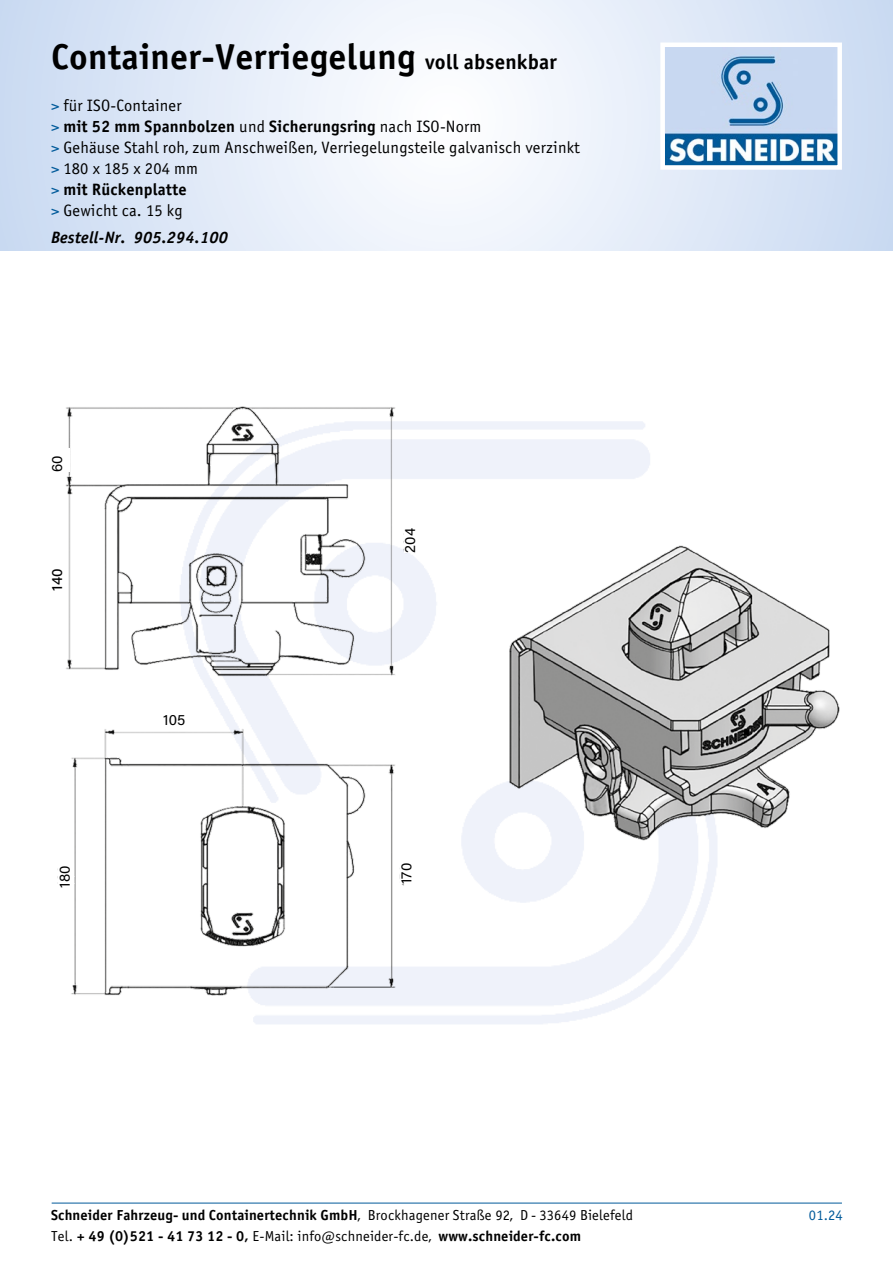
<style>
.page{position:relative;width:893px;height:1263px;background:#fff}
.page>*{position:absolute;margin:0;border:0;box-sizing:border-box;transform-origin:0 0}
.t1{font:36px "Officina Sans Bold ITC";letter-spacing:.01em;color:#000}
.t2{font:16.5px/21px "Officina Sans Book ITC";letter-spacing:.01em;color:#000}
.t3{font:16.5px "Officina Sans Bold ITC";letter-spacing:.01em;color:#000}
.t4{font:italic 16.5px "Officina Sans Bold ITC";letter-spacing:.01em;color:#000}
.t5{font:15px "Acumin Variable Concept";letter-spacing:.005em;color:#000}
.t6{font:14.55px "Officina Sans Bold ITC";letter-spacing:.01em;color:#000}
.t7{font:14.55px "Officina Sans Book ITC";color:#005a9a}
.s1{font-size:21px}
.s2{color:#005a9a}
.s3{font-family:"Officina Sans Book ITC";color:#005a9a}
.s4{font-family:"Officina Sans Book ITC"}
</style>
<div class="page">
<svg style="left:0;top:0;width:893px;height:251px"></svg>
<img style="left:665px;top:48px;width:172px;height:117px">
<div style="left:660px;top:43px;width:182px;height:127px;border:4px solid #fff"></div>
<hr style="left:52px;top:1203px;width:790px;height:1px;background:#005a9a">
<img style="left:57px;top:406px;width:783px;height:617px">
<div style="left:51px;top:448px;width:18px;height:24px;background:#fff"></div>
<div style="left:51px;top:563px;width:15px;height:28px;background:#fff"></div>
<div style="left:59px;top:858px;width:13px;height:29px;background:#fff"></div>
<div style="left:163px;top:714px;width:30px;height:14px;background:#fff"></div>
<div style="left:404px;top:523px;width:14px;height:30px;background:#fff"></div>
<div style="left:400px;top:854px;width:14px;height:30px;background:#fff"></div>
<h1 class="t1" style="left:51px;top:34px;width:507px">Container-Verriegelung <span class="s1">voll absenkbar</span></h1>
<p class="t2" style="left:51px;top:95px;width:132px"><span class="s2">&gt;</span> für ISO-Container</p>
<p class="t3" style="left:51px;top:116px;width:432px"><span class="s3">&gt;</span> mit 52 mm Spannbolzen <span class="s4">und</span> Sicherungsring <span class="s4">nach ISO-Norm</span></p>
<p class="t2" style="left:51px;top:137px;width:531px"><span class="s2">&gt;</span> Gehäuse Stahl roh, zum Anschweißen, Verriegelungsteile galvanisch verzinkt <span class="s2">&gt;</span> 180 x 185 x 204 mm</p>
<p class="t3" style="left:51px;top:179px;width:137px"><span class="s3">&gt;</span> mit Rückenplatte</p>
<p class="t2" style="left:51px;top:200px;width:133px"><span class="s2">&gt;</span> Gewicht ca. 15 kg</p>
<p class="t4" style="left:51px;top:227px;width:178px">Bestell-Nr. 905.294.100</p>
<p class="t5" style="left:47px;top:472px;width:18px;rotate:-90deg">60</p>
<p class="t5" style="left:47px;top:591px;width:24px;rotate:-90deg">140</p>
<p class="t5" style="left:54px;top:887px;width:24px;rotate:-90deg">180</p>
<p class="t5" style="left:163px;top:709px;width:24px">105</p>
<p class="t5" style="left:399px;top:553px;width:26px;rotate:-90deg">204</p>
<p class="t5" style="left:396px;top:884px;width:23px;rotate:-90deg">170</p>
<p class="t6" style="left:51px;top:1206px;width:583px">Schneider Fahrzeug- und Containertechnik GmbH<span class="s4">, Brockhagener Straße 92, D - 33649 Bielefeld</span></p>
<p class="t7" style="left:809px;top:1206px;width:35px">01.24</p>
<p class="t6" style="left:51px;top:1227px;width:532px"><span class="s4">Tel.</span> + 49 (0)521 - 41 73 12 - 0, <span class="s4">E-Mail: info@schneider-fc.de,</span> www.schneider-fc.com</p>
</div>
